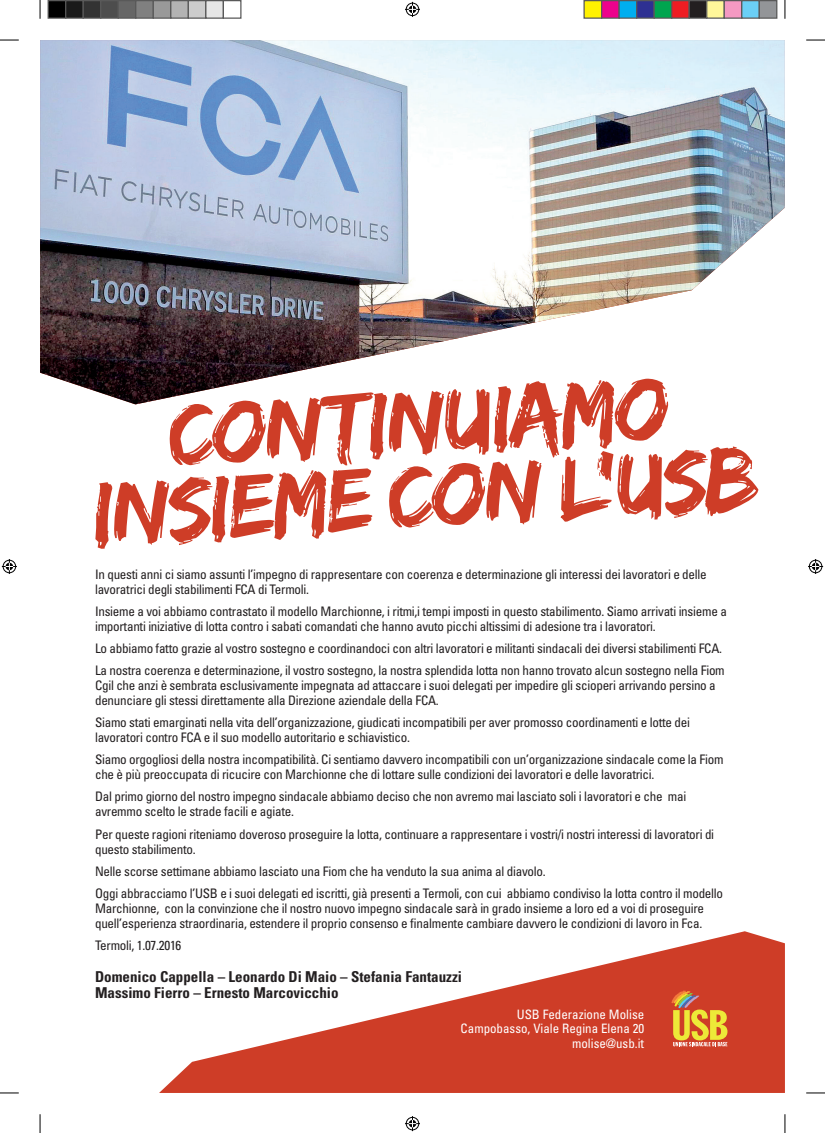
<style>
.page{position:relative;width:825px;height:1133px;background:#fff}
.page>*{position:absolute;margin:0;border:0;box-sizing:border-box;transform-origin:0 0}
.t1{font:78.75px/74.1px "Edo";color:#ce3d27;text-align:center}
.t2{font:700 condensed 15px/16.5px "Univers LT Std";color:#231f20}
.t3{font:condensed 13.12px/15px "Univers LT Std";letter-spacing:-.02em;color:#231f20}
.t4{font:condensed 13px/14.2px "Univers LT Std";color:#fff;text-align:right}
</style>
<div class="page">
<img style="left:40px;top:40px;width:744px;height:364px">
<svg style="left:160px;top:931px;width:624px;height:161px;fill:#ce3d27"></svg>
<svg style="left:670px;top:988px;width:59px;height:60px"></svg>
<svg style="left:671px;top:990px;width:56px;height:56px;background:#d7883b"></svg>
<svg style="left:0;top:39px;width:19px;height:2px"></svg>
<svg style="left:806px;top:39px;width:18px;height:2px"></svg>
<svg style="left:0;top:1092px;width:19px;height:1px"></svg>
<svg style="left:806px;top:1092px;width:18px;height:1px"></svg>
<svg style="left:39px;top:0;width:2px;height:19px"></svg>
<svg style="left:39px;top:1114px;width:2px;height:18px"></svg>
<svg style="left:784px;top:0;width:1px;height:19px"></svg>
<svg style="left:784px;top:1114px;width:1px;height:18px"></svg>
<svg style="left:405px;top:2px;width:15px;height:15px"></svg>
<svg style="left:405px;top:1116px;width:15px;height:15px"></svg>
<svg style="left:2px;top:559px;width:15px;height:15px"></svg>
<svg style="left:808px;top:559px;width:14px;height:15px"></svg>
<div style="left:48px;top:1px;width:18px;height:17px;background:#000"></div>
<div style="left:48px;top:0;width:18px;height:19px;border:1px solid #595959"></div>
<div style="left:66px;top:1px;width:17px;height:17px;background:#1a1a1a"></div>
<div style="left:65px;top:0;width:19px;height:19px;border:1px solid #595959"></div>
<div style="left:83px;top:1px;width:18px;height:17px;background:#333"></div>
<div style="left:83px;top:0;width:18px;height:19px;border:1px solid #595959"></div>
<div style="left:101px;top:1px;width:17px;height:17px;background:#4d4d4d"></div>
<div style="left:100px;top:0;width:19px;height:19px;border:1px solid #595959"></div>
<div style="left:118px;top:1px;width:18px;height:17px;background:#666"></div>
<div style="left:118px;top:0;width:18px;height:19px;border:1px solid #595959"></div>
<div style="left:136px;top:1px;width:17px;height:17px;background:#808080"></div>
<div style="left:135px;top:0;width:19px;height:19px;border:1px solid #595959"></div>
<div style="left:153px;top:1px;width:18px;height:17px;background:#999"></div>
<div style="left:153px;top:0;width:18px;height:19px;border:1px solid #595959"></div>
<div style="left:171px;top:1px;width:17px;height:17px;background:#b3b3b3"></div>
<div style="left:170px;top:0;width:19px;height:19px;border:1px solid #595959"></div>
<div style="left:188px;top:1px;width:18px;height:17px;background:#ccc"></div>
<div style="left:188px;top:0;width:18px;height:19px;border:1px solid #595959"></div>
<div style="left:206px;top:1px;width:17px;height:17px;background:#e6e6e6"></div>
<div style="left:205px;top:0;width:19px;height:19px;border:1px solid #595959"></div>
<div style="left:223px;top:0;width:18px;height:19px;border:1px solid #595959"></div>
<div style="left:583px;top:1px;width:18px;height:17px;background:#fff101"></div>
<div style="left:583px;top:0;width:19px;height:19px;border:1px solid #595959"></div>
<div style="left:601px;top:1px;width:17px;height:17px;background:#ed028c"></div>
<div style="left:600px;top:0;width:19px;height:19px;border:1px solid #595959"></div>
<div style="left:618px;top:1px;width:18px;height:17px;background:#00aeef"></div>
<div style="left:618px;top:0;width:19px;height:19px;border:1px solid #595959"></div>
<div style="left:636px;top:1px;width:17px;height:17px;background:#2e3092"></div>
<div style="left:635px;top:0;width:19px;height:19px;border:1px solid #595959"></div>
<div style="left:653px;top:1px;width:18px;height:17px;background:#00a54f"></div>
<div style="left:653px;top:0;width:19px;height:19px;border:1px solid #595959"></div>
<div style="left:671px;top:1px;width:17px;height:17px;background:#ee1d23"></div>
<div style="left:670px;top:0;width:19px;height:19px;border:1px solid #595959"></div>
<div style="left:688px;top:1px;width:18px;height:17px;background:#231f20"></div>
<div style="left:688px;top:0;width:19px;height:19px;border:1px solid #595959"></div>
<div style="left:706px;top:1px;width:17px;height:17px;background:#fff79a"></div>
<div style="left:705px;top:0;width:19px;height:19px;border:1px solid #595959"></div>
<div style="left:723px;top:1px;width:18px;height:17px;background:#f499c2"></div>
<div style="left:723px;top:0;width:19px;height:19px;border:1px solid #595959"></div>
<div style="left:741px;top:1px;width:17px;height:17px;background:#6bcff6"></div>
<div style="left:740px;top:0;width:19px;height:19px;border:1px solid #595959"></div>
<div style="left:758px;top:1px;width:18px;height:17px;background:#939598"></div>
<div style="left:758px;top:0;width:19px;height:19px;border:1px solid #595959"></div>
<h1 class="t1" style="left:86px;top:405px;width:665px;rotate:-3deg">Continuiamo insieme con l'USB</h1>
<p class="t3" style="left:95px;top:566px;width:613px">In questi anni ci siamo assunti l’impegno di rappresentare con coerenza e determinazione gli interessi dei lavoratori e delle lavoratrici degli stabilimenti FCA di Termoli.</p>
<p class="t3" style="left:95px;top:603px;width:633px">Insieme a voi abbiamo contrastato il modello Marchionne, i ritmi,i tempi imposti in questo stabilimento. Siamo arrivati insieme a importanti iniziative di lotta contro i sabati comandati che hanno avuto picchi altissimi di adesione tra i lavoratori.</p>
<p class="t3" style="left:95px;top:637px;width:631px;line-height:22.1px">Lo abbiamo fatto grazie al vostro sostegno e coordinandoci con altri lavoratori e militanti sindacali dei diversi stabilimenti FCA.<br>La nostra coerenza e determinazione, il vostro sostegno, la nostra splendida lotta non hanno trovato alcun sostegno nella Fiom</p>
<p class="t3" style="left:95px;top:677px;width:622px">Cgil che anzi è sembrata esclusivamente impegnata ad attaccare i suoi delegati per impedire gli scioperi arrivando persino a denunciare gli stessi direttamente alla Direzione aziendale della FCA.</p>
<p class="t3" style="left:95px;top:714px;width:596px">Siamo stati emarginati nella vita dell’organizzazione, giudicati incompatibili per aver promosso coordinamenti e lotte dei lavoratori contro FCA e il suo modello autoritario e schiavistico.</p>
<p class="t3" style="left:95px;top:752px;width:629px">Siamo orgogliosi della nostra incompatibilità. Ci sentiamo davvero incompatibili con un’organizzazione sindacale come la Fiom che è più preoccupata di ricucire con Marchionne che di lottare sulle condizioni dei lavoratori e delle lavoratrici.</p>
<p class="t3" style="left:95px;top:789px;width:592px">Dal primo giorno del nostro impegno sindacale abbiamo deciso che non avremo mai lasciato soli i lavoratori e che mai avremmo scelto le strade facili e agiate.</p>
<p class="t3" style="left:95px;top:826px;width:620px">Per queste ragioni riteniamo doveroso proseguire la lotta, continuare a rappresentare i vostri/i nostri interessi di lavoratori di questo stabilimento.</p>
<p class="t3" style="left:95px;top:859px;width:629px;line-height:22.1px">Nelle scorse settimane abbiamo lasciato una Fiom che ha venduto la sua anima al diavolo.<br>Oggi abbracciamo l’USB e i suoi delegati ed iscritti, già presenti a Termoli, con cui abbiamo condiviso la lotta contro il modello</p>
<p class="t3" style="left:95px;top:900px;width:610px">Marchionne, con la convinzione che il nostro nuovo impegno sindacale sarà in grado insieme a loro ed a voi di proseguire quell’esperienza straordinaria, estendere il proprio consenso e finalmente cambiare davvero le condizioni di lavoro in Fca.</p>
<p class="t3" style="left:95px;top:937px;width:88px">Termoli, 1.07.2016</p>
<p class="t2" style="left:95px;top:967px;width:368px">Domenico Cappella – Leonardo Di Maio – Stefania Fantauzzi<br>Massimo Fierro – Ernesto Marcovicchio</p>
<p class="t4" style="left:460px;top:1007px;width:185px">USB Federazione Molise<br>Campobasso, Viale Regina Elena 20 molise@usb.it</p>
</div>
